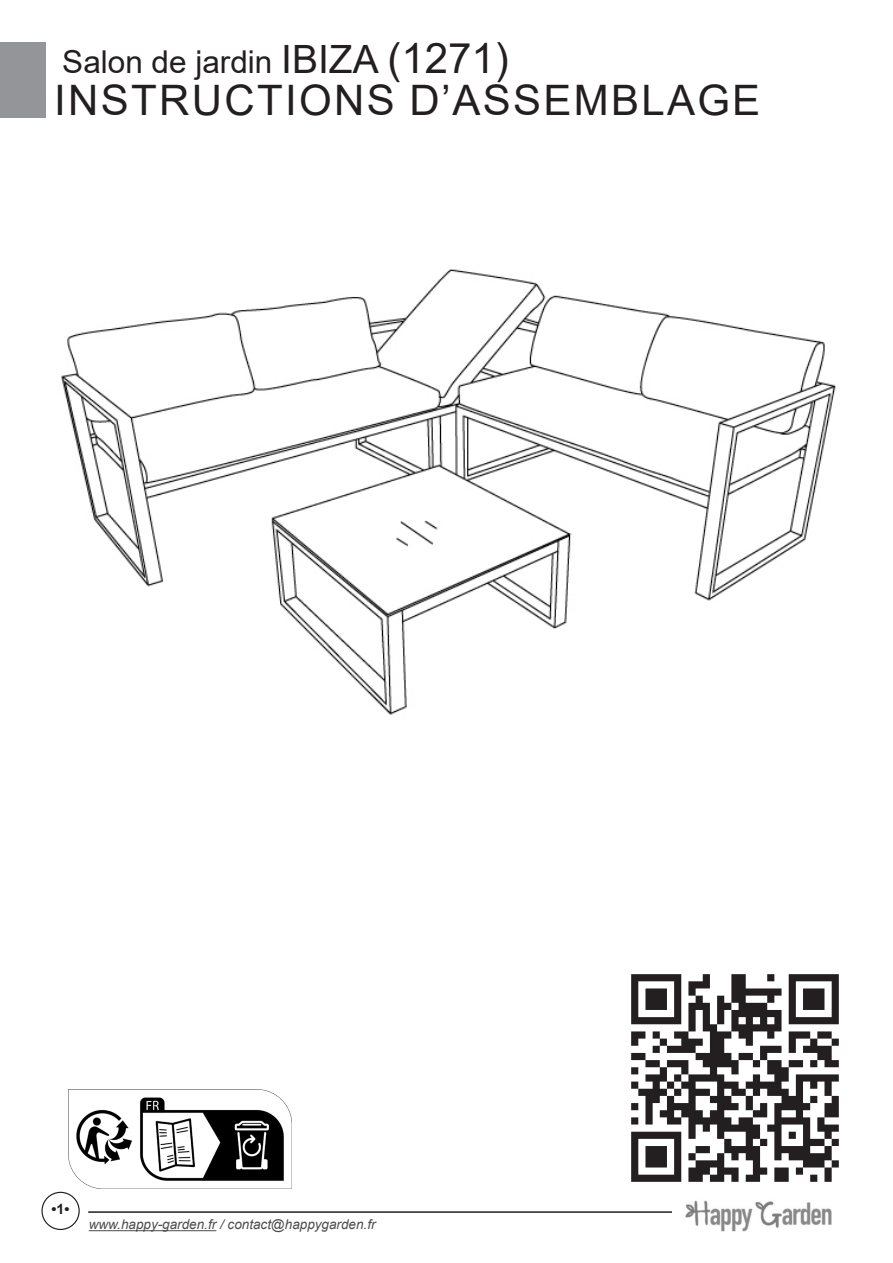
<style>
.page{position:relative;width:893px;height:1263px;background:#fff}
.page>*{position:absolute;margin:0;border:0;box-sizing:border-box;transform-origin:0 0}
.t1{font:42px "Arial";letter-spacing:.055em;color:#231f20}
.t2{font:31.5px "Arial";color:#231f20}
.t3{font:700 14.25px "Arial";color:#231f20}
.t4{font:italic 13.5px "Arial";color:#4b4c4d}
.s1{font-size:39px}
.s2{font-size:42px}
</style>
<div class="page">
<div style="left:0;top:43px;width:45px;height:75px;background:#939598"></div>
<hr style="left:89px;top:1230px;width:127px;height:1px;background:#4b4c4d">
<div style="left:41px;top:1192px;width:39px;height:38px;border:1px solid #231f20;border-radius:50%"></div>
<hr style="left:88px;top:1211px;width:750px;height:2px;background:#231f20">
<img style="left:672px;top:1200px;width:166px;height:32px">
<img style="left:61px;top:269px;width:775px;height:446px">
<img style="left:631px;top:974px;width:208px;height:208px">
<img style="left:68px;top:1089px;width:223px;height:99px">
<p class="t2" style="left:62px;top:40px;width:448px">Salon de jardin <span class="s1">IBIZA</span> <span class="s2">(1271)</span></p>
<p class="t1" style="left:54px;top:71px;width:707px">INSTRUCTIONS D’ASSEMBLAGE</p>
<p class="t3" style="left:52px;top:1199px;width:19px">•1•</p>
<p class="t4" style="left:89px;top:1216px;width:288px">www.happy-garden.fr / contact@happygarden.fr</p>
</div>
